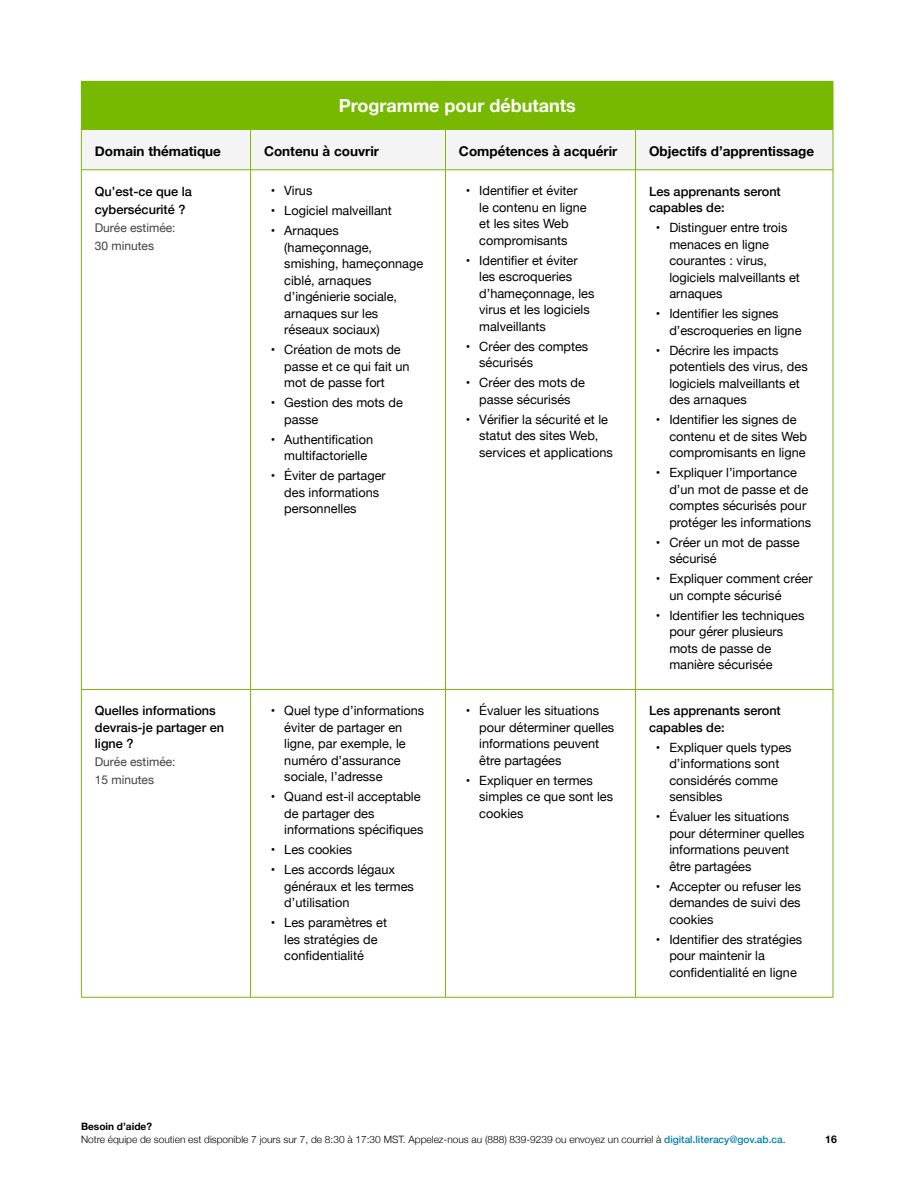
<style>
.page{position:relative;width:918px;height:1188px;background:#fff}
.page>*{position:absolute;margin:0;border:0;box-sizing:border-box;transform-origin:0 0}
.t1{font:700 18px "Helvetica Neue";color:#fff}
.t2{font:700 13.5px "Helvetica Neue";color:#000}
.t3{font:12.75px/16.5px "Helvetica Neue";color:#000}
.t4{font:500 12.75px/16.5px "Helvetica Neue";color:#000}
.t5{font:12px/18px "Helvetica Neue";color:#414042}
.t6{font:700 10.5px "Helvetica Neue";color:#000}
.t7{font:300 10.2px/13.5px "Helvetica Neue";color:#000}
.s1{font-weight:700}
.s2{font-weight:500;color:#0081ab}
</style>
<div class="page">
<div style="left:81px;top:81px;width:752px;height:48px;background:#77b800"></div>
<div style="left:82px;top:130px;width:751px;height:40px;background:#f4f4f4"></div>
<hr style="left:833px;top:82px;width:1px;height:47px;background:#77b800">
<hr style="left:81px;top:129px;width:170px;height:1px;background:#77b800">
<hr style="left:251px;top:129px;width:195px;height:1px;background:#77b800">
<hr style="left:446px;top:129px;width:190px;height:1px;background:#77b800">
<hr style="left:636px;top:129px;width:197px;height:1px;background:#77b800">
<hr style="left:81px;top:130px;width:1px;height:40px;background:#77b800">
<hr style="left:250px;top:130px;width:1px;height:40px;background:#77b800">
<hr style="left:445px;top:130px;width:1px;height:40px;background:#77b800">
<hr style="left:635px;top:130px;width:1px;height:40px;background:#77b800">
<hr style="left:833px;top:130px;width:1px;height:40px;background:#77b800">
<hr style="left:81px;top:170px;width:170px;height:1px;background:#77b800">
<hr style="left:81px;top:170px;width:1px;height:519px;background:#77b800">
<hr style="left:251px;top:170px;width:195px;height:1px;background:#77b800">
<hr style="left:250px;top:170px;width:1px;height:519px;background:#77b800">
<hr style="left:446px;top:170px;width:190px;height:1px;background:#77b800">
<hr style="left:445px;top:170px;width:1px;height:519px;background:#77b800">
<hr style="left:636px;top:170px;width:197px;height:1px;background:#77b800">
<hr style="left:635px;top:170px;width:1px;height:519px;background:#77b800">
<hr style="left:833px;top:170px;width:1px;height:519px;background:#77b800">
<hr style="left:81px;top:689px;width:170px;height:1px;background:#77b800">
<hr style="left:81px;top:690px;width:1px;height:307px;background:#77b800">
<hr style="left:251px;top:689px;width:195px;height:1px;background:#77b800">
<hr style="left:250px;top:690px;width:1px;height:307px;background:#77b800">
<hr style="left:446px;top:689px;width:190px;height:1px;background:#77b800">
<hr style="left:445px;top:690px;width:1px;height:307px;background:#77b800">
<hr style="left:636px;top:689px;width:197px;height:1px;background:#77b800">
<hr style="left:635px;top:690px;width:1px;height:307px;background:#77b800">
<hr style="left:833px;top:690px;width:1px;height:307px;background:#77b800">
<hr style="left:81px;top:997px;width:170px;height:1px;background:#77b800">
<hr style="left:251px;top:997px;width:195px;height:1px;background:#77b800">
<hr style="left:446px;top:997px;width:190px;height:1px;background:#77b800">
<hr style="left:636px;top:997px;width:197px;height:1px;background:#77b800">
<h1 class="t1" style="left:339px;top:92px;width:238px">Programme pour débutants</h1>
<p class="t2" style="left:95px;top:141px;width:128px">Domain thématique</p>
<p class="t2" style="left:264px;top:141px;width:117px">Contenu à couvrir</p>
<p class="t2" style="left:459px;top:141px;width:160px">Compétences à acquérir</p>
<p class="t2" style="left:649px;top:141px;width:167px">Objectifs d’apprentissage</p>
<p class="t4" style="left:95px;top:181px;width:99px;line-height:18px">Qu’est-ce que la cybersécurité ?</p>
<p class="t5" style="left:95px;top:219px;width:82px">Durée estimée:<br>30 minutes</p>
<p class="t3" style="left:479px;top:183px;width:109px;text-indent:-14px">• Identifier et éviter le contenu en ligne et les sites Web compromisants</p>
<p class="t3" style="left:479px;top:253px;width:117px;text-indent:-14px">• Identifier et éviter les escroqueries d’hameçonnage, les virus et les logiciels malveillants</p>
<p class="t3" style="left:479px;top:339px;width:111px;text-indent:-14px">• Créer des comptes sécurisés</p>
<p class="t3" style="left:466px;top:375px;width:121px;text-align:center">• Créer des mots de passe sécurisés</p>
<p class="t3" style="left:479px;top:412px;width:135px;text-indent:-14px">• Vérifier la sécurité et le statut des sites Web, services et applications</p>
<p class="t3" style="left:271px;top:183px;width:43px">• Virus</p>
<p class="t3" style="left:271px;top:203px;width:123px">• Logiciel malveillant</p>
<p class="t3" style="left:284px;top:223px;width:140px;text-indent:-14px">• Arnaques (hameçonnage, smishing, hameçonnage ciblé, arnaques d’ingénierie sociale, arnaques sur les réseaux sociaux)</p>
<p class="t3" style="left:284px;top:342px;width:127px;text-indent:-14px">• Création de mots de passe et ce qui fait un mot de passe fort</p>
<p class="t3" style="left:284px;top:395px;width:120px;text-indent:-14px">• Gestion des mots de passe</p>
<p class="t3" style="left:271px;top:432px;width:104px;text-align:center">• Authentification multifactorielle</p>
<p class="t3" style="left:284px;top:468px;width:103px;text-indent:-14px">• Éviter de partager des informations personnelles</p>
<p class="t4" style="left:649px;top:182px;width:133px">Les apprenants seront capables de:</p>
<p class="t3" style="left:669px;top:220px;width:132px;text-indent:-14px">• Distinguer entre trois menaces en ligne courantes : virus, logiciels malveillants et arnaques</p>
<p class="t3" style="left:669px;top:306px;width:134px;text-indent:-14px">• Identifier les signes d’escroqueries en ligne</p>
<p class="t3" style="left:669px;top:343px;width:140px;text-indent:-14px">• Décrire les impacts potentiels des virus, des logiciels malveillants et des arnaques</p>
<p class="t3" style="left:669px;top:412px;width:139px;text-indent:-14px">• Identifier les signes de contenu et de sites Web compromisants en ligne</p>
<p class="t3" style="left:669px;top:465px;width:143px;text-indent:-14px">• Expliquer l’importance d’un mot de passe et de comptes sécurisés pour protéger les informations</p>
<p class="t3" style="left:669px;top:535px;width:132px;text-indent:-14px">• Créer un mot de passe sécurisé</p>
<p class="t3" style="left:669px;top:571px;width:145px;text-indent:-14px">• Expliquer comment créer un compte sécurisé</p>
<p class="t3" style="left:669px;top:608px;width:137px;text-indent:-14px">• Identifier les techniques pour gérer plusieurs mots de passe de manière sécurisée</p>
<p class="t4" style="left:95px;top:702px;width:131px">Quelles informations devrais-je partager en ligne ?</p>
<p class="t5" style="left:95px;top:754px;width:82px">Durée estimée:<br>15 minutes</p>
<p class="t3" style="left:284px;top:703px;width:142px;text-indent:-14px">• Quel type d’informations éviter de partager en ligne, par exemple, le numéro d’assurance sociale, l’adresse</p>
<p class="t3" style="left:284px;top:789px;width:141px;text-indent:-14px">• Quand est-il acceptable de partager des informations spécifiques</p>
<p class="t3" style="left:271px;top:842px;width:83px">• Les cookies</p>
<p class="t3" style="left:284px;top:862px;width:131px;text-indent:-14px">• Les accords légaux généraux et les termes d’utilisation</p>
<p class="t3" style="left:284px;top:915px;width:104px;text-indent:-14px">• Les paramètres et les stratégies de confidentialité</p>
<p class="t3" style="left:479px;top:703px;width:137px;text-indent:-14px">• Évaluer les situations pour déterminer quelles informations peuvent être partagées</p>
<p class="t3" style="left:479px;top:773px;width:135px;text-indent:-14px">• Expliquer en termes simples ce que sont les cookies</p>
<p class="t4" style="left:649px;top:702px;width:133px">Les apprenants seront capables de:</p>
<p class="t3" style="left:669px;top:740px;width:124px;text-indent:-14px">• Expliquer quels types d’informations sont considérés comme sensibles</p>
<p class="t3" style="left:669px;top:809px;width:137px;text-indent:-14px">• Évaluer les situations pour déterminer quelles informations peuvent être partagées</p>
<p class="t3" style="left:669px;top:879px;width:133px;text-align:justify;text-indent:-14px">• Accepter ou refuser les demandes de suivi des cookies</p>
<p class="t3" style="left:669px;top:932px;width:134px;text-indent:-14px">• Identifier des stratégies pour maintenir la confidentialité en ligne</p>
<p class="t7" style="left:81px;top:1119px;width:706px"><span class="s1">Besoin d’aide?<br></span>Notre équipe de soutien est disponible 7 jours sur 7, de 8:30 à 17:30 MST. Appelez-nous au (888) 839-9239 ou envoyez un courriel à <span class="s2">digital.literacy@gov.ab.ca</span>.</p>
<p class="t6" style="left:825px;top:1131px;width:13px">16</p>
</div>
